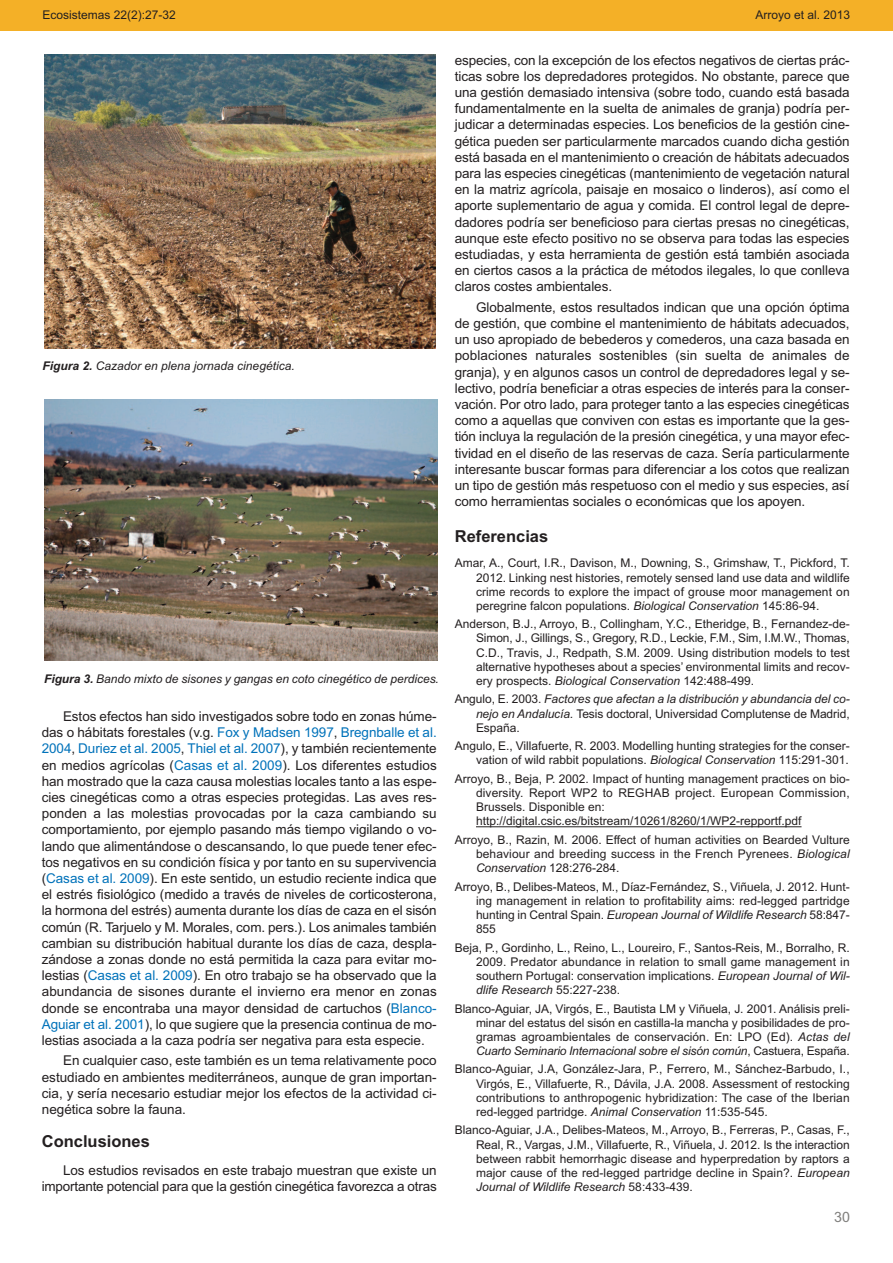
<style>
.page{position:relative;width:893px;height:1263px;background:#fff}
.page>*{position:absolute;margin:0;border:0;box-sizing:border-box;transform-origin:0 0}
.t1{font:700 16.5px "Arial";color:#231f20}
.t2{font:14.25px "Arial";color:#7f7e7c}
.t3{font:13.5px/16.2px "Arial";letter-spacing:-.005em;color:#231f20;text-align:justify}
.t4{font:12px/14.1px "Arial";color:#231f20;text-align:justify}
.t5{font:italic 12px "Arial";color:#231f20}
.s1{font-weight:700}
.s2{color:#0072ba}
.s3{font-style:italic}
</style>
<div class="page">
<hr style="left:476px;top:826px;width:325px;height:1px;background:#231f20">
<div style="left:0;top:0;width:893px;height:30px;background:#f4b027"></div>
<img style="left:44px;top:400px;width:394px;height:261px">
<img style="left:44px;top:54px;width:392px;height:295px">
<p class="t4" style="left:43px;top:7px;width:135px">Ecosistemas 22(2):27-32</p>
<p class="t4" style="left:755px;top:7px;width:96px">Arroyo et al. 2013</p>
<p class="t5" style="left:43px;top:359px;width:254px"><span class="s1">Figura 2.</span> Cazador en plena jornada cinegética.</p>
<p class="t5" style="left:44px;top:672px;width:396px"><span class="s1">Figura 3.</span> Bando mixto de sisones y gangas en coto cinegético de perdices.</p>
<p class="t3" style="left:42px;top:708px;width:396px;text-indent:21px">Estos efectos han sido investigados sobre todo en zonas húme&shy;das o hábitats forestales (v.g. <span class="s2">Fox y Madsen 1997</span>, <span class="s2">Bregnballe et al.<br>2004</span>, <span class="s2">Duriez et al. 2005</span>, <span class="s2">Thiel et al. 2007</span>), y también recientemente en medios agrícolas (<span class="s2">Casas et al. 2009</span>). Los diferentes estudios han mostrado que la caza causa molestias locales tanto a las espe&shy;cies cinegéticas como a otras especies protegidas. Las aves res&shy;ponden a las molestias provocadas por la caza cambiando su comportamiento, por ejemplo pasando más tiempo vigilando o vo&shy;lando que alimentándose o descansando, lo que puede tener efec&shy;tos negativos en su condición física y por tanto en su supervivencia (<span class="s2">Casas et al. 2009</span>). En este sentido, un estudio reciente indica que el estrés fisiológico (medido a través de niveles de corticosterona, la hormona del estrés) aumenta durante los días de caza en el sisón común (R. Tarjuelo y M. Morales, com. pers.). Los animales también cambian su distribución habitual durante los días de caza, despla&shy;zándose a zonas donde no está permitida la caza para evitar mo&shy;lestias (<span class="s2">Casas et al. 2009</span>). En otro trabajo se ha observado que la abundancia de sisones durante el invierno era menor en zonas donde se encontraba una mayor densidad de cartuchos (<span class="s2">Blanco-Aguiar et al. 2001</span>), lo que sugiere que la presencia continua de mo&shy;lestias asociada a la caza podría ser negativa para esta especie.</p>
<p class="t3" style="left:42px;top:1053px;width:396px;text-indent:21px">En cualquier caso, este también es un tema relativamente poco estudiado en ambientes mediterráneos, aunque de gran importan&shy;cia, y sería necesario estudiar mejor los efectos de la actividad ci&shy;negética sobre la fauna.</p>
<p class="t1" style="left:42px;top:1132px;width:110px">Conclusiones</p>
<p class="t3" style="left:42px;top:1162px;width:396px;text-align:right">Los estudios revisados en este trabajo muestran que existe un importante potencial para que la gestión cinegética favorezca a otras</p>
<p class="t3" style="left:455px;top:52px;width:396px">especies, con la excepción de los efectos negativos de ciertas prác&shy;ticas sobre los depredadores protegidos. No obstante, parece que una gestión demasiado intensiva (sobre todo, cuando está basada fundamentalmente en la suelta de animales de granja) podría per&shy;judicar a determinadas especies. Los beneficios de la gestión cine&shy;gética pueden ser particularmente marcados cuando dicha gestión está basada en el mantenimiento o creación de hábitats adecuados para las especies cinegéticas (mantenimiento de vegetación natural en la matriz agrícola, paisaje en mosaico o linderos), así como el aporte suplementario de agua y comida. El control legal de depre&shy;dadores podría ser beneficioso para ciertas presas no cinegéticas, aunque este efecto positivo no se observa para todas las especies estudiadas, y esta herramienta de gestión está también asociada en ciertos casos a la práctica de métodos ilegales, lo que conlleva claros costes ambientales.</p>
<p class="t3" style="left:455px;top:299px;width:396px;text-indent:21px">Globalmente, estos resultados indican que una opción óptima de gestión, que combine el mantenimiento de hábitats adecuados, un uso apropiado de bebederos y comederos, una caza basada en poblaciones naturales sostenibles (sin suelta de animales de granja), y en algunos casos un control de depredadores legal y se&shy;lectivo, podría beneficiar a otras especies de interés para la conser&shy;vación. Por otro lado, para proteger tanto a las especies cinegéticas como a aquellas que conviven con estas es importante que la ges&shy;tión incluya la regulación de la presión cinegética, y una mayor efec&shy;tividad en el diseño de las reservas de caza. Sería particularmente interesante buscar formas para diferenciar a los cotos que realizan un tipo de gestión más respetuoso con el medio y sus especies, así como herramientas sociales o económicas que los apoyen.</p>
<p class="t1" style="left:455px;top:526px;width:95px">Referencias</p>
<p class="t4" style="left:476px;top:556px;width:375px;text-indent:-21px">Amar, A., Court, I.R., Davison, M., Downing, S., Grimshaw, T., Pickford, T.<br>2012. Linking nest histories, remotely sensed land use data and wildlife crime records to explore the impact of grouse moor management on peregrine falcon populations. <span class="s3">Biological Conservation</span> 145:86-94.</p>
<p class="t4" style="left:476px;top:617px;width:375px;text-indent:-21px">Anderson, B.J., Arroyo, B., Collingham, Y.C., Etheridge, B., Fernandez-de-Simon, J., Gillings, S., Gregory, R.D., Leckie, F.M., Sim, I.M.W., Thomas, C.D., Travis, J., Redpath, S.M. 2009. Using distribution models to test alternative hypotheses about a species’ environmental limits and recov&shy;ery prospects. <span class="s3">Biological Conservation</span> 142:488-499.</p>
<p class="t4" style="left:476px;top:692px;width:375px;text-indent:-21px">Angulo, E. 2003. <span class="s3">Factores que afectan a la distribución y abundancia del co&shy;nejo en Andalucía.</span> Tesis doctoral, Universidad Complutense de Madrid, España.</p>
<p class="t4" style="left:455px;top:739px;width:396px;text-align:right">Angulo, E., Villafuerte, R. 2003. Modelling hunting strategies for the conser&shy;vation of wild rabbit populations. <span class="s3">Biological Conservation</span> 115:291-301.</p>
<p class="t4" style="left:476px;top:771px;width:375px;text-align:left;text-indent:-21px">Arroyo, B., Beja, P. 2002. Impact of hunting management practices on bio&shy;diversity. Report WP2 to REGHAB project. European Commission, Brussels. Disponible en: http://digital.csic.es/bitstream/10261/8260/1/WP2-repportf.pdf</p>
<p class="t4" style="left:476px;top:833px;width:375px;text-indent:-21px">Arroyo, B., Razin, M. 2006. Effect of human activities on Bearded Vulture behaviour and breeding success in the French Pyrenees. <span class="s3">Biological Conservation</span> 128:276-284.</p>
<p class="t4" style="left:476px;top:879px;width:375px;text-indent:-21px">Arroyo, B., Delibes-Mateos, M., Díaz-Fernández, S., Viñuela, J. 2012. Hunt&shy;ing management in relation to profitability aims: red-legged partridge hunting in Central Spain. <span class="s3">European Journal of Wildlife Research</span> 58:847- 855</p>
<p class="t4" style="left:476px;top:940px;width:375px;text-indent:-21px">Beja, P., Gordinho, L., Reino, L., Loureiro, F., Santos-Reis, M., Borralho, R.<br>2009. Predator abundance in relation to small game management in southern Portugal: conservation implications. <span class="s3">European Journal of Wil&shy;dlife Research</span> 55:227-238.</p>
<p class="t4" style="left:476px;top:1001px;width:375px;text-indent:-21px">Blanco-Aguiar, JA, Virgós, E., Bautista LM y Viñuela, J. 2001. Análisis preli&shy;minar del estatus del sisón en castilla-la mancha y posibilidades de pro&shy;gramas agroambientales de conservación. En: LPO (Ed). <span class="s3">Actas del Cuarto Seminario Internacional sobre el sisón común</span>, Castuera, España.</p>
<p class="t4" style="left:476px;top:1062px;width:375px;text-indent:-21px">Blanco-Aguiar, J.A, González-Jara, P., Ferrero, M., Sánchez-Barbudo, I., Virgós, E., Villafuerte, R., Dávila, J.A. 2008. Assessment of restocking contributions to anthropogenic hybridization: The case of the Iberian red-legged partridge. <span class="s3">Animal Conservation</span> 11:535-545.</p>
<p class="t4" style="left:476px;top:1123px;width:375px;text-indent:-21px">Blanco-Aguiar, J.A., Delibes-Mateos, M., Arroyo, B., Ferreras, P., Casas, F., Real, R., Vargas, J.M., Villafuerte, R., Viñuela, J. 2012. Is the interaction between rabbit hemorrhagic disease and hyperpredation by raptors a major cause of the red-legged partridge decline in Spain?. <span class="s3">European Journal of Wildlife Research</span> 58:433-439.</p>
<p class="t2" style="left:834px;top:1209px;width:17px">30</p>
</div>
